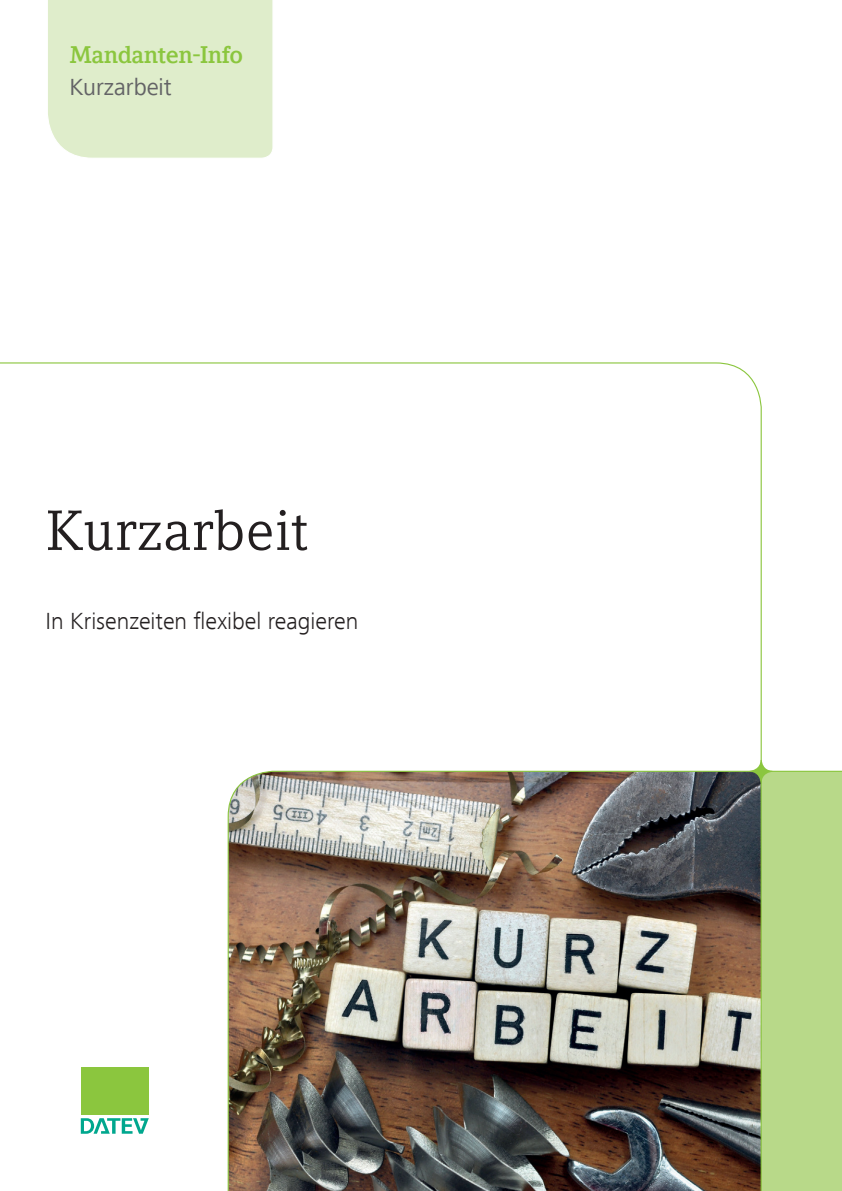
<style>
.page{position:relative;width:842px;height:1191px;background:#fff}
.page>*{position:absolute;margin:0;border:0;box-sizing:border-box;transform-origin:0 0}
.t1{font:56px "Compatil DATEV";color:#231f20}
.t2{font:300 24px "Frutiger Next Com";color:#231f20}
.t3{font:700 24px "Compatil DATEV";letter-spacing:-.02em;color:#8bc63e}
.t4{font:24px "Frutiger Next Com";color:#636366}
</style>
<div class="page">
<div style="left:48px;top:0;width:225px;height:158px;background:#dfedcb"></div>
<div style="left:762px;top:770px;width:80px;height:421px;background:#b8d989"></div>
<img style="left:0;top:362px;width:762px;height:829px">
<svg style="left:750px;top:760px;width:22px;height:22px"></svg>
<p class="t3" style="left:69px;top:41px;width:175px">Mandanten-Info</p>
<p class="t4" style="left:69px;top:73px;width:104px">Kurzarbeit</p>
<h1 class="t1" style="left:45px;top:498px;width:265px">Kurzarbeit</h1>
<p class="t2" style="left:46px;top:607px;width:314px">In Krisenzeiten flexibel reagieren</p>
</div>
